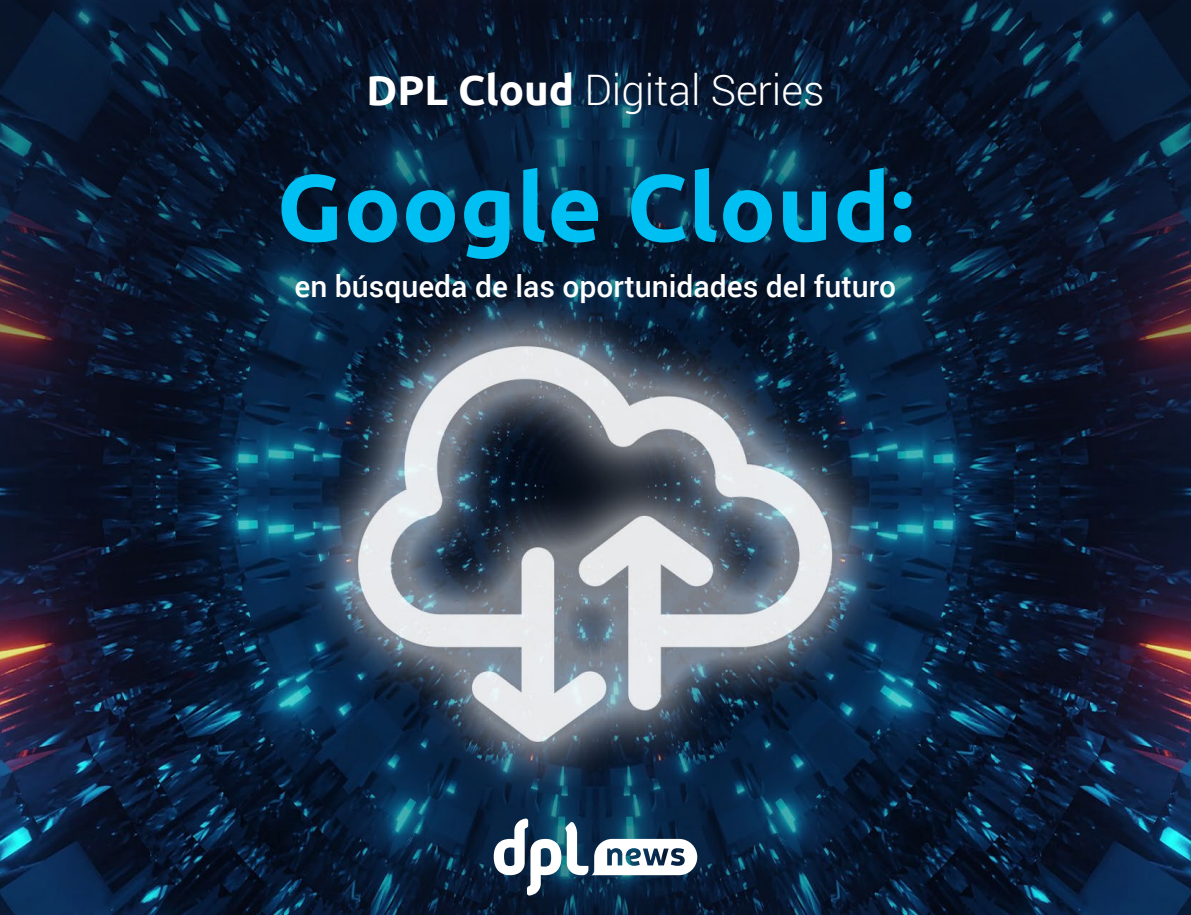
<style>
.page{position:relative;width:1191px;height:915px;background:#fff}
.page>*{position:absolute;margin:0;border:0;box-sizing:border-box;transform-origin:0 0}
.t1{font:700 94.5px "Ubuntu";letter-spacing:.005em;color:#00c0f3}
.t2{font:300 42px "Roboto";color:#fff}
.t3{font:500 30px "Roboto";color:#fff}
.s1{font-family:"Ubuntu";font-weight:700}
</style>
<div class="page">
<img style="left:0;top:0;width:1191px;height:914px">
<svg style="left:494px;top:818px;width:203px;height:77px"></svg>
<h2 class="t2" style="left:366px;top:60px;width:459px"><span class="s1">DPL Cloud</span> Digital Series</h2>
<h1 class="t1" style="left:277px;top:150px;width:639px">Google Cloud:</h1>
<p class="t3" style="left:294px;top:265px;width:603px">en búsqueda de las oportunidades del futuro</p>
</div>
